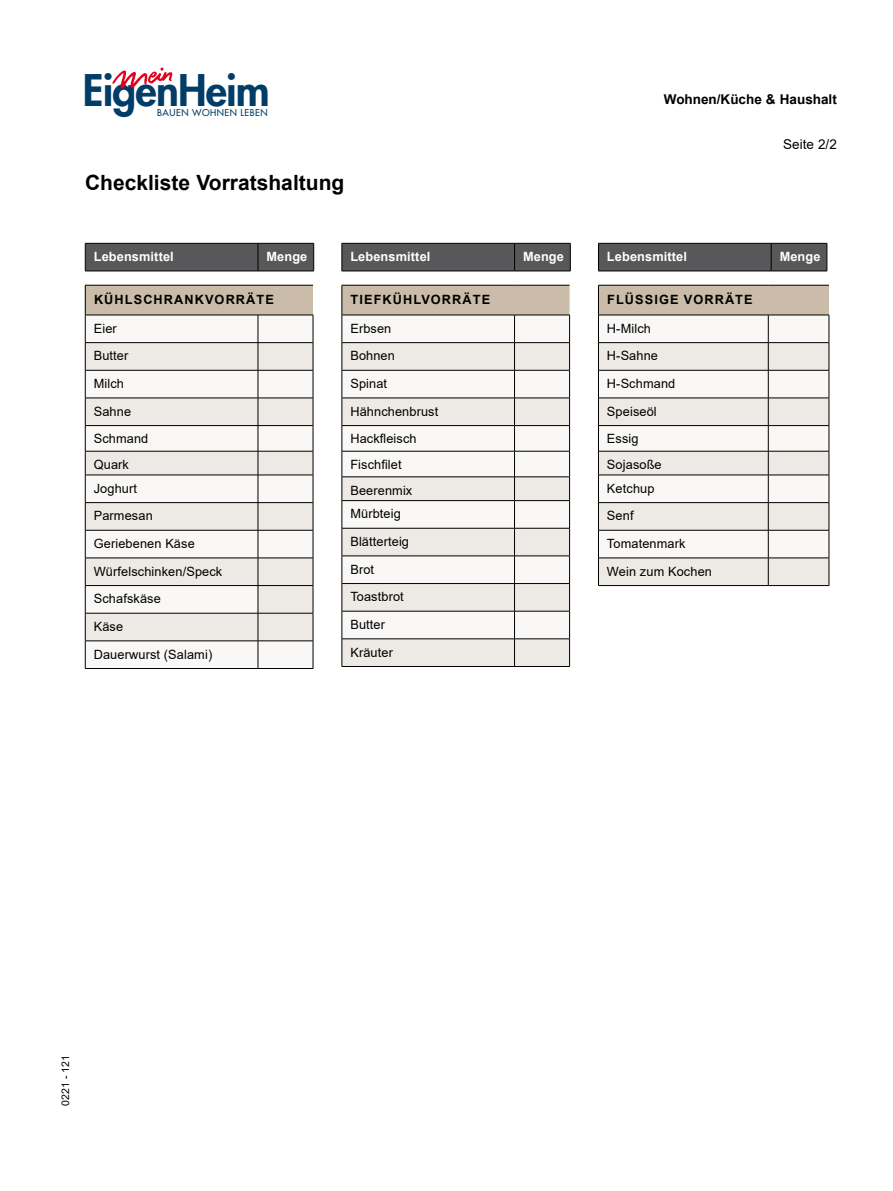
<style>
.page{position:relative;width:893px;height:1191px;background:#fff}
.page>*{position:absolute;margin:0;border:0;box-sizing:border-box;transform-origin:0 0}
.t1{font:800 42.3px "Futura";letter-spacing:-.02em;color:#003d67}
.t2{font:700 21px "Arial";color:#000}
.t3{font:700 13.5px "Arial";color:#000}
.t4{font:13.5px "Arial";color:#000}
.t5{font:12.75px/27.6px "Arial";letter-spacing:.01em;color:#000}
.t6{font:700 12.75px "Arial";letter-spacing:.01em;color:#fff}
.t7{font:700 12.75px "Arial";letter-spacing:.085em;color:#000}
.t8{font:10.5px "Arial";color:#000}
.t9{font:9.15px "Futura";letter-spacing:.05em;color:#003d67}
</style>
<div class="page">
<svg style="left:598px;top:285px;width:232px;height:300px"></svg>
<hr style="left:598px;top:585px;width:170px;height:1px;background:#000">
<hr style="left:768px;top:585px;width:61px;height:1px;background:#000">
<div style="left:85px;top:285px;width:228px;height:30px;background:#cabca8"></div>
<div style="left:86px;top:316px;width:227px;height:352px;background:#f9f8f6"></div>
<svg style="left:86px;top:343px;width:227px;height:297px;fill:#ede9e4"></svg>
<hr style="left:85px;top:285px;width:173px;height:1px;background:#000">
<hr style="left:85px;top:285px;width:1px;height:30px;background:#000">
<hr style="left:258px;top:285px;width:55px;height:1px;background:#000">
<hr style="left:85px;top:315px;width:173px;height:1px;background:#000">
<hr style="left:258px;top:315px;width:55px;height:1px;background:#000">
<hr style="left:85px;top:342px;width:173px;height:1px;background:#000">
<hr style="left:258px;top:342px;width:55px;height:1px;background:#000">
<hr style="left:85px;top:370px;width:173px;height:1px;background:#000">
<hr style="left:258px;top:370px;width:55px;height:1px;background:#000">
<hr style="left:85px;top:398px;width:173px;height:1px;background:#000">
<hr style="left:258px;top:398px;width:55px;height:1px;background:#000">
<hr style="left:85px;top:425px;width:173px;height:1px;background:#000">
<hr style="left:258px;top:425px;width:55px;height:1px;background:#000">
<hr style="left:85px;top:451px;width:173px;height:1px;background:#000">
<hr style="left:258px;top:451px;width:55px;height:1px;background:#000">
<hr style="left:85px;top:475px;width:173px;height:1px;background:#000">
<hr style="left:258px;top:475px;width:55px;height:1px;background:#000">
<hr style="left:85px;top:502px;width:173px;height:1px;background:#000">
<hr style="left:258px;top:502px;width:55px;height:1px;background:#000">
<hr style="left:85px;top:530px;width:173px;height:1px;background:#000">
<hr style="left:258px;top:530px;width:55px;height:1px;background:#000">
<hr style="left:85px;top:557px;width:173px;height:1px;background:#000">
<hr style="left:258px;top:557px;width:55px;height:1px;background:#000">
<hr style="left:85px;top:585px;width:173px;height:1px;background:#000">
<hr style="left:258px;top:585px;width:55px;height:1px;background:#000">
<hr style="left:85px;top:613px;width:173px;height:1px;background:#000">
<hr style="left:258px;top:613px;width:55px;height:1px;background:#000">
<hr style="left:85px;top:640px;width:173px;height:1px;background:#000">
<svg style="left:85px;top:315px;width:1px;height:353px"></svg>
<hr style="left:258px;top:640px;width:55px;height:1px;background:#000">
<svg style="left:258px;top:315px;width:1px;height:353px"></svg>
<svg style="left:313px;top:315px;width:1px;height:353px"></svg>
<hr style="left:85px;top:668px;width:173px;height:1px;background:#000">
<hr style="left:258px;top:668px;width:55px;height:1px;background:#000">
<svg style="left:342px;top:285px;width:228px;height:381px"></svg>
<hr style="left:342px;top:666px;width:172px;height:1px;background:#000">
<hr style="left:514px;top:666px;width:56px;height:1px;background:#000">
<svg style="left:85px;top:243px;width:229px;height:28px;background:#535355"></svg>
<hr style="left:85px;top:271px;width:173px;height:1px;background:#000">
<hr style="left:258px;top:271px;width:56px;height:1px;background:#000">
<svg style="left:342px;top:243px;width:229px;height:28px;background:#535355"></svg>
<hr style="left:342px;top:271px;width:173px;height:1px;background:#000">
<hr style="left:515px;top:271px;width:55px;height:1px;background:#000">
<svg style="left:598px;top:243px;width:230px;height:28px;background:#535355"></svg>
<hr style="left:598px;top:271px;width:173px;height:1px;background:#000">
<hr style="left:771px;top:271px;width:56px;height:1px;background:#000">
<img style="left:112px;top:67px;width:61px;height:22px">
<h1 class="t1" style="left:83px;top:62px;width:189px">EigenHeim</h1>
<p class="t9" style="left:157px;top:106px;width:112px">BAUEN WOHNEN LEBEN</p>
<h2 class="t2" style="left:85px;top:167px;width:261px">Checkliste Vorratshaltung</h2>
<p class="t3" style="left:664px;top:90px;width:175px">Wohnen/Küche &amp; Haushalt</p>
<p class="t4" style="left:783px;top:135px;width:55px">Seite 2/2</p>
<p class="t6" style="left:94px;top:248px;width:82px">Lebensmittel</p>
<p class="t6" style="left:266px;top:248px;width:42px">Menge</p>
<p class="t6" style="left:350px;top:248px;width:82px">Lebensmittel</p>
<p class="t6" style="left:523px;top:248px;width:42px">Menge</p>
<p class="t6" style="left:607px;top:248px;width:82px">Lebensmittel</p>
<p class="t6" style="left:780px;top:248px;width:42px">Menge</p>
<p class="t7" style="left:94px;top:291px;width:21px">kühlsch</p>
<p class="t7" style="left:164px;top:291px;width:102px">rankVo rräte</p>
<p class="t5" style="left:94px;top:314px;width:56px">Eier<br>Butter<br>Milch<br>Sahne<br>Schmand</p>
<p class="t5" style="left:94px;top:452px;width:45px;line-height:23.7px">Quark<br>Joghurt</p>
<p class="t5" style="left:94px;top:502px;width:130px">Parmesan<br>Geriebenen Käse<br>Würfelschinken/Speck<br>Schafskäse<br>Käse<br>Dauerwurst (Salami)</p>
<p class="t7" style="left:351px;top:291px;width:53px">Tiefkühlvo</p>
<p class="t7" style="left:442px;top:291px;width:41px">rräte</p>
<p class="t5" style="left:350px;top:314px;width:89px">Erbsen<br>Bohnen<br>Spinat<br>Hähnchenbrust<br>Hackfleisch</p>
<p class="t5" style="left:350px;top:451px;width:63px;line-height:25.7px">Fischfilet<br>Beerenmix</p>
<p class="t5" style="left:350px;top:500px;width:60px">Mürbteig<br>Blätterteig<br>Brot<br>Toastbrot<br>Butter<br>Kräuter</p>
<p class="t7" style="left:607px;top:291px;width:19px">Flüss</p>
<p class="t7" style="left:654px;top:291px;width:91px">ige Vo rräte</p>
<p class="t5" style="left:607px;top:314px;width:70px">H-Milch<br>H-Sahne<br>H-Schmand<br>Speiseöl<br>Essig</p>
<p class="t5" style="left:607px;top:452px;width:56px;line-height:23.7px">Sojasoße<br>Ketchup</p>
<p class="t5" style="left:607px;top:502px;width:107px">Senf<br>Tomatenmark<br>Wein zum Kochen</p>
<p class="t8" style="left:58px;top:1106px;width:52px;rotate:-90deg">0221 - 121</p>
</div>
